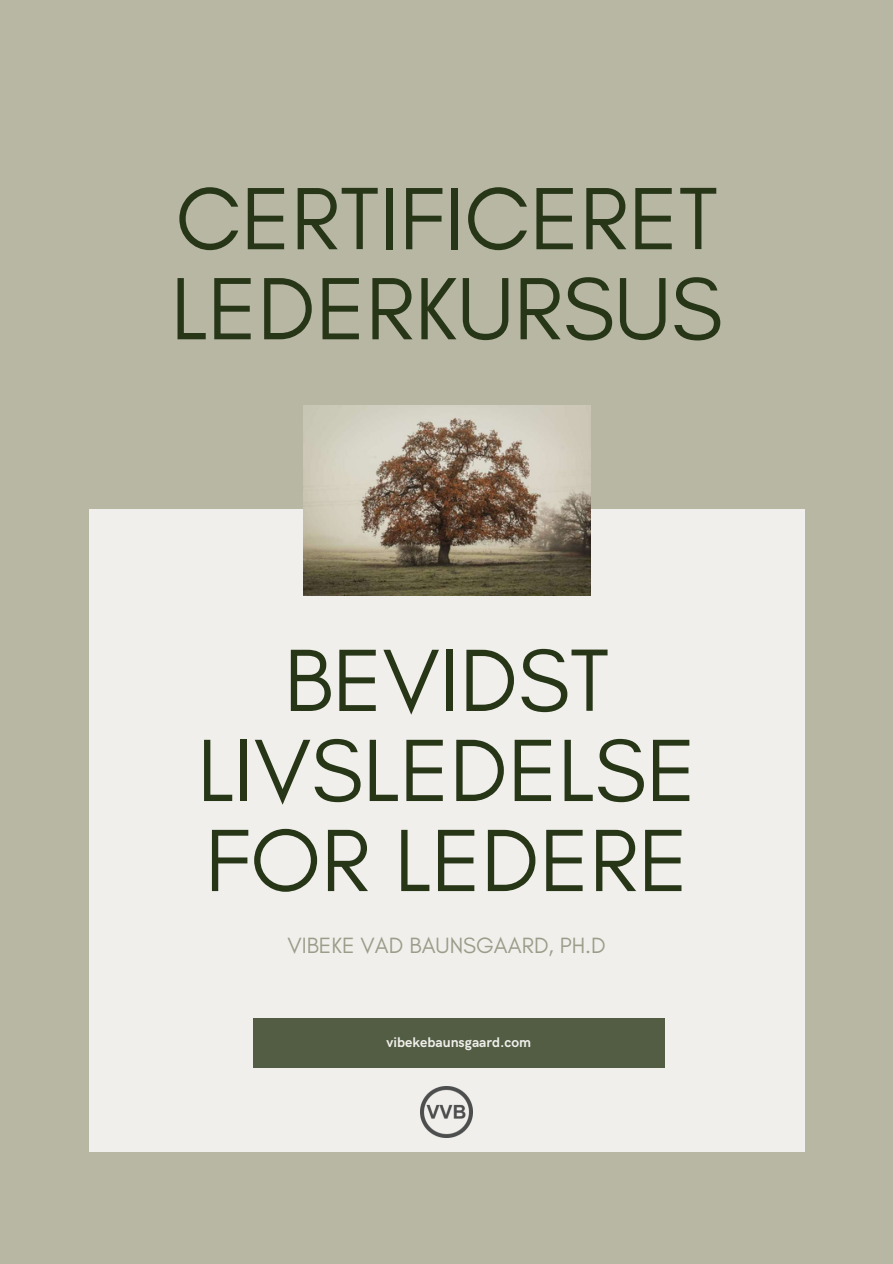
<style>
.page{position:relative;width:893px;height:1264px;background:#fff}
.page>*{position:absolute;margin:0;border:0;box-sizing:border-box;transform-origin:0 0}
.t1{font:90px/90px "Glacial Indifference";color:#283618}
.t2{font:22.5px "Glacial Indifference";color:#9c9c8a}
.t3{font:700 13.95px "HK Grotesk";color:#f0efeb}
</style>
<div class="page">
<div style="left:0;top:0;width:892px;height:1263px;background:#b7b7a4"></div>
<div style="left:89px;top:509px;width:715px;height:642px;background:#f0efeb"></div>
<div style="left:253px;top:1018px;width:411px;height:50px;background:#525d44"></div>
<svg style="left:397px;top:595px;width:99px;height:1px"></svg>
<img style="left:421px;top:1086px;width:51px;height:51px">
<img style="left:303px;top:405px;width:287px;height:190px">
<h2 class="t1" style="left:171px;top:173px;width:553px">CERTIFICERET<br>LEDERKURSUS</h2>
<p class="t1" style="left:197px;top:634px;width:500px;text-align:center">BEVIDST<br>LIVSLEDELSE<br>FOR LEDERE</p>
<h1 class="t2" style="left:287px;top:931px;width:320px">VIBEKE VAD BAUNSGAARD, PH.D</h1>
<p class="t3" style="left:386px;top:1034px;width:146px">vibekebaunsgaard.com</p>
</div>
